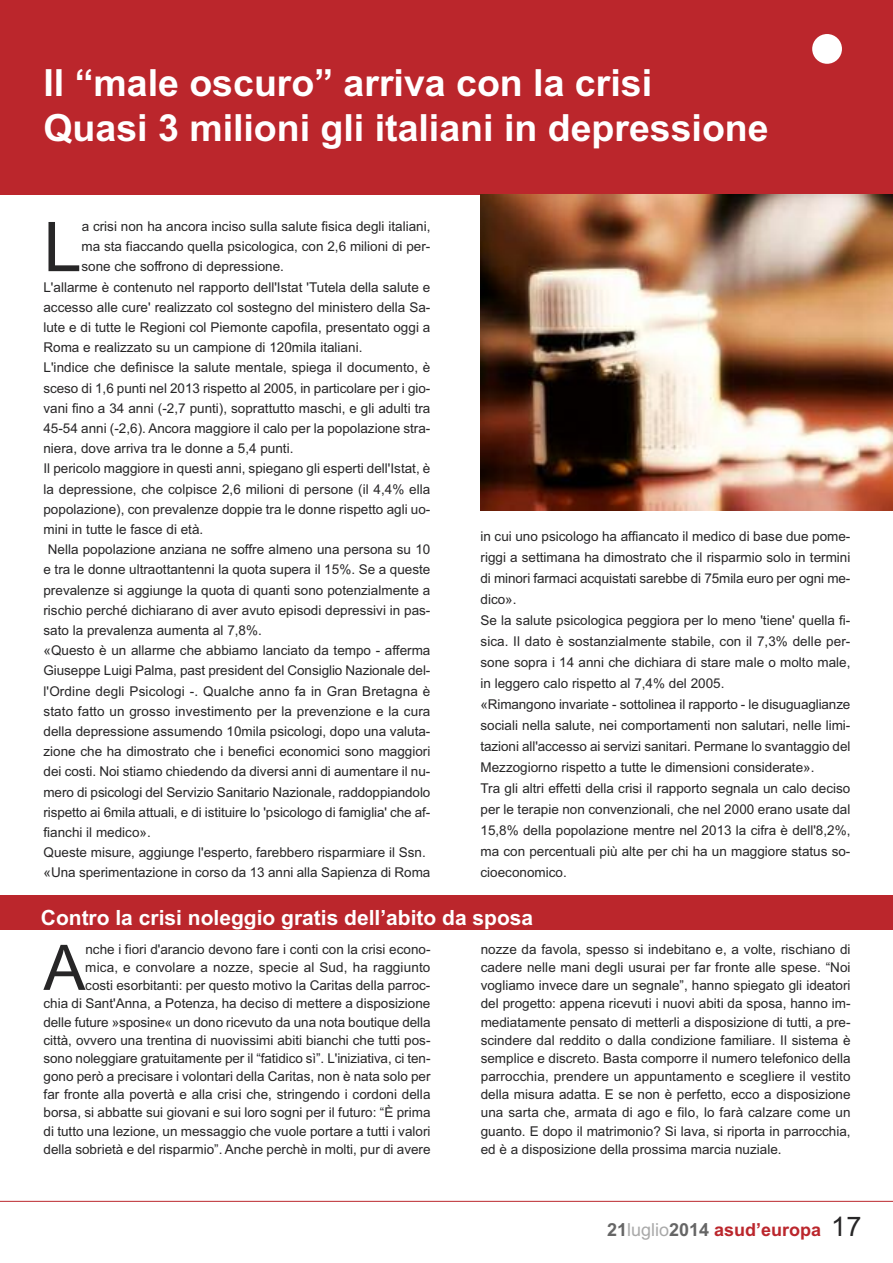
<style>
.page{position:relative;width:893px;height:1263px;background:#fff}
.page>*{position:absolute;margin:0;border:0;box-sizing:border-box;transform-origin:0 0}
.t1{font:68.7px "Arial";color:#272627}
.t2{font:62.85px "Arial";color:#272627}
.t3{font:700 37.5px/45px "Arial";color:#fff}
.t4{font:700 21px "Arial";color:#fff}
.t5{font:700 18px "Arial";color:#bb262c}
.t6{font:13.5px/18.1px "Arial";color:#272627}
.s1{color:#666}
.s2{font-weight:400;color:#a9a9a9}
.s3{font-weight:400;font-size:27px;color:#272627}
</style>
<div class="page">
<div style="left:0;top:0;width:893px;height:194px;background:#bb262c"></div>
<hr style="left:0;top:1201px;width:893px;height:1px;background:#bb262c">
<div style="left:812px;top:34px;width:30px;height:30px;background:#fff;border-radius:50%"></div>
<div style="left:0;top:895px;width:893px;height:34px;background:#bb262c"></div>
<img style="left:480px;top:194px;width:413px;height:316px">
<p class="t3" style="left:43px;top:60px;width:727px">Il “male oscuro” arriva con la crisi<br>Quasi 3 milioni gli italiani in depressione</p>
<p class="t1" style="left:43px;top:207px;width:40px">L</p>
<p class="t6" style="left:82px;top:217px;width:350px">a crisi non ha ancora inciso sulla salute fisica degli italiani,</p>
<p class="t6" style="left:82px;top:237px;width:350px">ma sta fiaccando quella psicologica, con 2,6 milioni di per-</p>
<p class="t6" style="left:82px;top:258px;width:204px">sone che soffrono di depressione.</p>
<p class="t6" style="left:43px;top:278px;width:388px">L'allarme è contenuto nel rapporto dell'Istat 'Tutela della salute e</p>
<p class="t6" style="left:43px;top:298px;width:388px">accesso alle cure' realizzato col sostegno del ministero della Sa-</p>
<p class="t6" style="left:43px;top:318px;width:388px">lute e di tutte le Regioni col Piemonte capofila, presentato oggi a</p>
<p class="t6" style="left:43px;top:338px;width:320px">Roma e realizzato su un campione di 120mila italiani.</p>
<p class="t6" style="left:43px;top:359px;width:388px">L'indice che definisce la salute mentale, spiega il documento, è</p>
<p class="t6" style="left:43px;top:379px;width:388px">sceso di 1,6 punti nel 2013 rispetto al 2005, in particolare per i gio-</p>
<p class="t6" style="left:43px;top:399px;width:388px">vani fino a 34 anni (-2,7 punti), soprattutto maschi, e gli adulti tra</p>
<p class="t6" style="left:43px;top:419px;width:388px">45-54 anni (-2,6). Ancora maggiore il calo per la popolazione stra-</p>
<p class="t6" style="left:43px;top:439px;width:251px">niera, dove arriva tra le donne a 5,4 punti.</p>
<p class="t6" style="left:43px;top:460px;width:388px">Il pericolo maggiore in questi anni, spiegano gli esperti dell'Istat, è</p>
<p class="t6" style="left:43px;top:480px;width:388px">la depressione, che colpisce 2,6 milioni di persone (il 4,4% ella</p>
<p class="t6" style="left:43px;top:500px;width:388px">popolazione), con prevalenze doppie tra le donne rispetto agli uo-</p>
<p class="t6" style="left:43px;top:520px;width:161px">mini in tutte le fasce di età.</p>
<p class="t6" style="left:48px;top:540px;width:384px">Nella popolazione anziana ne soffre almeno una persona su 10</p>
<p class="t6" style="left:43px;top:561px;width:388px">e tra le donne ultraottantenni la quota supera il 15%. Se a queste</p>
<p class="t6" style="left:43px;top:581px;width:388px">prevalenze si aggiunge la quota di quanti sono potenzialmente a</p>
<p class="t6" style="left:43px;top:601px;width:388px">rischio perché dichiarano di aver avuto episodi depressivi in pas-</p>
<p class="t6" style="left:43px;top:621px;width:220px">sato la prevalenza aumenta al 7,8%.</p>
<p class="t6" style="left:43px;top:641px;width:388px">«Questo è un allarme che abbiamo lanciato da tempo - afferma</p>
<p class="t6" style="left:43px;top:662px;width:388px">Giuseppe Luigi Palma, past president del Consiglio Nazionale del-</p>
<p class="t6" style="left:43px;top:682px;width:388px">l'Ordine degli Psicologi -. Qualche anno fa in Gran Bretagna è</p>
<p class="t6" style="left:43px;top:702px;width:388px">stato fatto un grosso investimento per la prevenzione e la cura</p>
<p class="t6" style="left:43px;top:722px;width:388px">della depressione assumendo 10mila psicologi, dopo una valuta-</p>
<p class="t6" style="left:43px;top:742px;width:388px">zione che ha dimostrato che i benefici economici sono maggiori</p>
<p class="t6" style="left:43px;top:763px;width:388px">dei costi. Noi stiamo chiedendo da diversi anni di aumentare il nu-</p>
<p class="t6" style="left:43px;top:783px;width:388px">mero di psicologi del Servizio Sanitario Nazionale, raddoppiandolo</p>
<p class="t6" style="left:43px;top:803px;width:388px">rispetto ai 6mila attuali, e di istituire lo 'psicologo di famiglia' che af-</p>
<p class="t6" style="left:43px;top:823px;width:109px">fianchi il medico».</p>
<p class="t6" style="left:43px;top:843px;width:384px">Queste misure, aggiunge l'esperto, farebbero risparmiare il Ssn.</p>
<p class="t6" style="left:43px;top:864px;width:388px">«Una sperimentazione in corso da 13 anni alla Sapienza di Roma</p>
<p class="t6" style="left:480px;top:526px;width:371px;line-height:21px">in cui uno psicologo ha affiancato il medico di base due pome&shy;riggi a settimana ha dimostrato che il risparmio solo in termini di minori farmaci acquistati sarebbe di 75mila euro per ogni me&shy;dico».<br>Se la salute psicologica peggiora per lo meno 'tiene' quella fi&shy;sica. Il dato è sostanzialmente stabile, con il 7,3% delle per&shy;sone sopra i 14 anni che dichiara di stare male o molto male, in leggero calo rispetto al 7,4% del 2005.<br>«Rimangono invariate - sottolinea il rapporto - le disuguaglianze sociali nella salute, nei comportamenti non salutari, nelle limi&shy;tazioni all'accesso ai servizi sanitari. Permane lo svantaggio del Mezzogiorno rispetto a tutte le dimensioni considerate».<br>Tra gli altri effetti della crisi il rapporto segnala un calo deciso per le terapie non convenzionali, che nel 2000 erano usate dal 15,8% della popolazione mentre nel 2013 la cifra è dell'8,2%, ma con percentuali più alte per chi ha un maggiore status so&shy;cioeconomico.</p>
<p class="t4" style="left:41px;top:905px;width:494px">Contro la crisi noleggio gratis dell’abito da sposa</p>
<p class="t2" style="left:43px;top:931px;width:43px">A</p>
<p class="t6" style="left:44px;top:940px;width:389px;text-align:right">nche i fiori d'arancio devono fare i conti con la crisi econo-<br>mica, e convolare a nozze, specie al Sud, ha raggiunto<br>costi esorbitanti: per questo motivo la Caritas della parroc-<br>chia di Sant'Anna, a Potenza, ha deciso di mettere a disposizione delle future »sposine« un dono ricevuto da una nota boutique della città, ovvero una trentina di nuovissimi abiti bianchi che tutti pos&shy;sono noleggiare gratuitamente per il “fatidico sì”. L'iniziativa, ci ten&shy;gono però a precisare i volontari della Caritas, non è nata solo per far fronte alla povertà e alla crisi che, stringendo i cordoni della borsa, si abbatte sui giovani e sui loro sogni per il futuro: “È prima di tutto una lezione, un messaggio che vuole portare a tutti i valori della sobrietà e del risparmio”. Anche perchè in molti, pur di avere</p>
<p class="t6" style="left:481px;top:940px;width:371px;text-align:justify">nozze da favola, spesso si indebitano e, a volte, rischiano di cadere nelle mani degli usurai per far fronte alle spese. “Noi vogliamo invece dare un segnale”, hanno spiegato gli ideatori del progetto: appena ricevuti i nuovi abiti da sposa, hanno im&shy;mediatamente pensato di metterli a disposizione di tutti, a pre&shy;scindere dal reddito o dalla condizione familiare. Il sistema è semplice e discreto. Basta comporre il numero telefonico della parrocchia, prendere un appuntamento e scegliere il vestito della misura adatta. E se non è perfetto, ecco a disposizione una sarta che, armata di ago e filo, lo farà calzare come un guanto. E dopo il matrimonio? Si lava, si riporta in parrocchia, ed è a disposizione della prossima marcia nuziale.</p>
<p class="t5" style="left:607px;top:1219px;width:256px"><span class="s1">21</span><span class="s2">luglio</span><span class="s1">2014</span> asud’europa <span class="s3">17</span></p>
</div>
